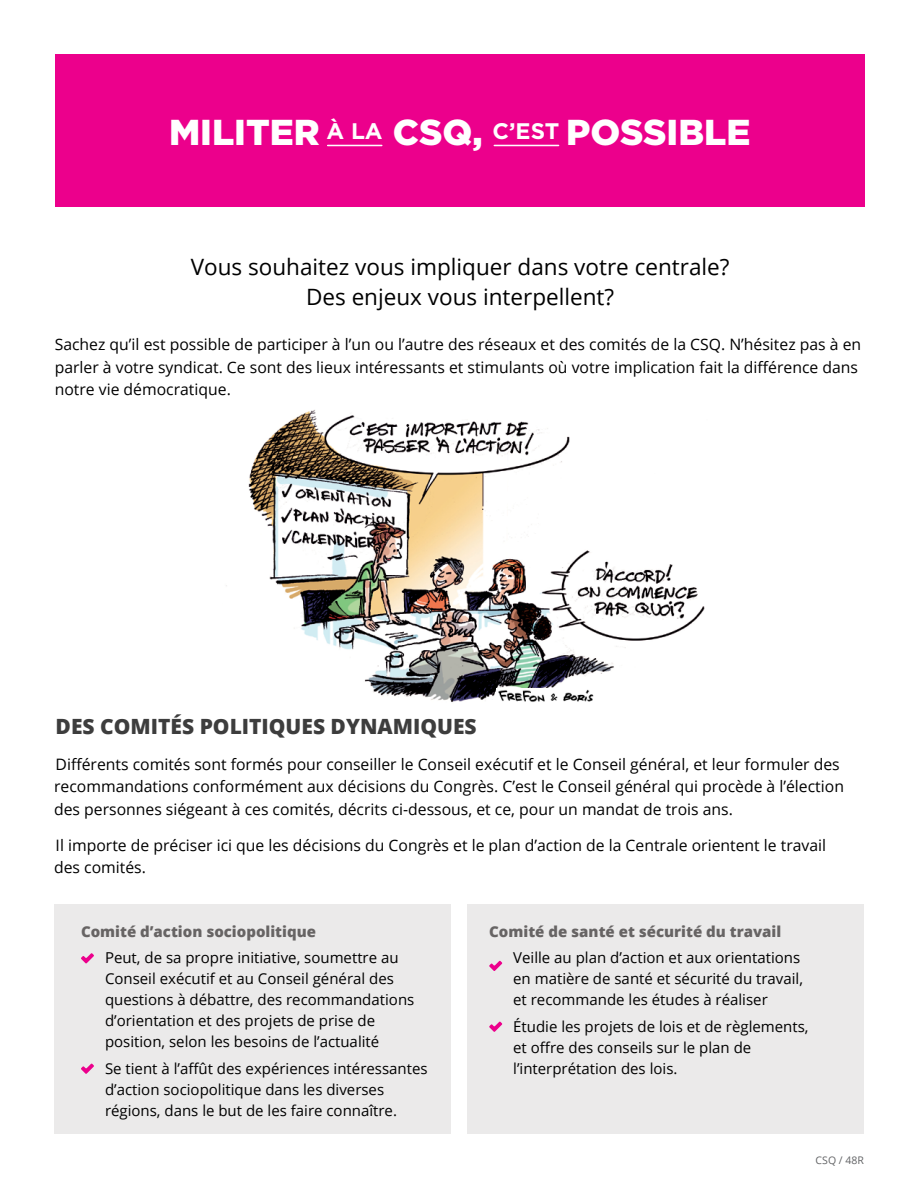
<style>
.page{position:relative;width:918px;height:1188px;background:#fff}
.page>*{position:absolute;margin:0;border:0;box-sizing:border-box;transform-origin:0 0}
.t1{font:900 36px "Gotham";color:#fff}
.t2{font:22.5px/30px "Open Sans";color:#000;text-align:center}
.t3{font:800 21px "Open Sans";color:#3d3d3d}
.t4{font:15.75px/22.5px "Open Sans";color:#000}
.t5{font:15px/21px "Open Sans";color:#000}
.t6{font:800 15px "Open Sans";color:#676464}
.t7{font:10.5px "Open Sans";color:#636466}
</style>
<div class="page">
<img style="left:226px;top:410px;width:479px;height:292px">
<div style="left:55px;top:54px;width:810px;height:152px;background:#ec008c"></div>
<hr style="left:328px;top:145px;width:54px;height:1px;background:#fff">
<hr style="left:494px;top:145px;width:65px;height:1px;background:#fff">
<div style="left:468px;top:904px;width:396px;height:230px;background:#ebeaea"></div>
<div style="left:54px;top:904px;width:396px;height:230px;background:#ebeaea"></div>
<svg style="left:81px;top:953px;width:13px;height:11px"></svg>
<svg style="left:81px;top:1064px;width:13px;height:10px"></svg>
<svg style="left:489px;top:961px;width:13px;height:10px"></svg>
<svg style="left:489px;top:1022px;width:13px;height:10px"></svg>
<img style="left:497px;top:689px;width:100px;height:13px">
<h1 class="t1" style="left:169px;top:107px;width:583px">MILITER <sup>À</sup> <sup>LA</sup> CSQ, <sup>C’EST</sup> POSSIBLE</h1>
<h2 class="t2" style="left:191px;top:252px;width:540px">Vous souhaitez vous impliquer dans votre centrale?<br>Des enjeux vous interpellent?</h2>
<p class="t4" style="left:55px;top:333px;width:808px">Sachez qu’il est possible de participer à l’un ou l’autre des réseaux et des comités de la CSQ. N’hésitez pas à en parler à votre syndicat. Ce sont des lieux intéressants et stimulants où votre implication fait la différence dans notre vie démocratique.</p>
<h3 class="t3" style="left:56px;top:710px;width:423px">DES COMITÉS POLITIQUES DYNAMIQUES</h3>
<p class="t4" style="left:54px;top:752px;width:791px">Différents comités sont formés pour conseiller le Conseil exécutif et le Conseil général, et leur formuler des recommandations conformément aux décisions du Congrès. C’est le Conseil général qui procède à l’élection des personnes siégeant à ces comités, décrits ci-dessous, et ce, pour un mandat de trois ans.</p>
<p class="t4" style="left:54px;top:833px;width:774px">Il importe de préciser ici que les décisions du Congrès et le plan d’action de la Centrale orientent le travail des comités.</p>
<p class="t6" style="left:81px;top:920px;width:237px">Comité d’action sociopolitique</p>
<p class="t5" style="left:105px;top:947px;width:311px">Peut, de sa propre initiative, soumettre au Conseil exécutif et au Conseil général des questions à débattre, des recommandations d’orientation et des projets de prise de position, selon les besoins de l’actualité</p>
<p class="t5" style="left:105px;top:1058px;width:324px">Se tient à l’affût des expériences intéressantes d’action sociopolitique dans les diverses régions, dans le but de les faire connaître.</p>
<p class="t6" style="left:489px;top:920px;width:294px">Comité de santé et sécurité du travail</p>
<p class="t5" style="left:513px;top:947px;width:291px">Veille au plan d’action et aux orientations en matière de santé et sécurité du travail, et recommande les études à réaliser</p>
<p class="t5" style="left:513px;top:1016px;width:297px">Étudie les projets de lois et de règlements, et offre des conseils sur le plan de l’interprétation des lois.</p>
<p class="t7" style="left:816px;top:1153px;width:50px">CSQ / 48R</p>
</div>
